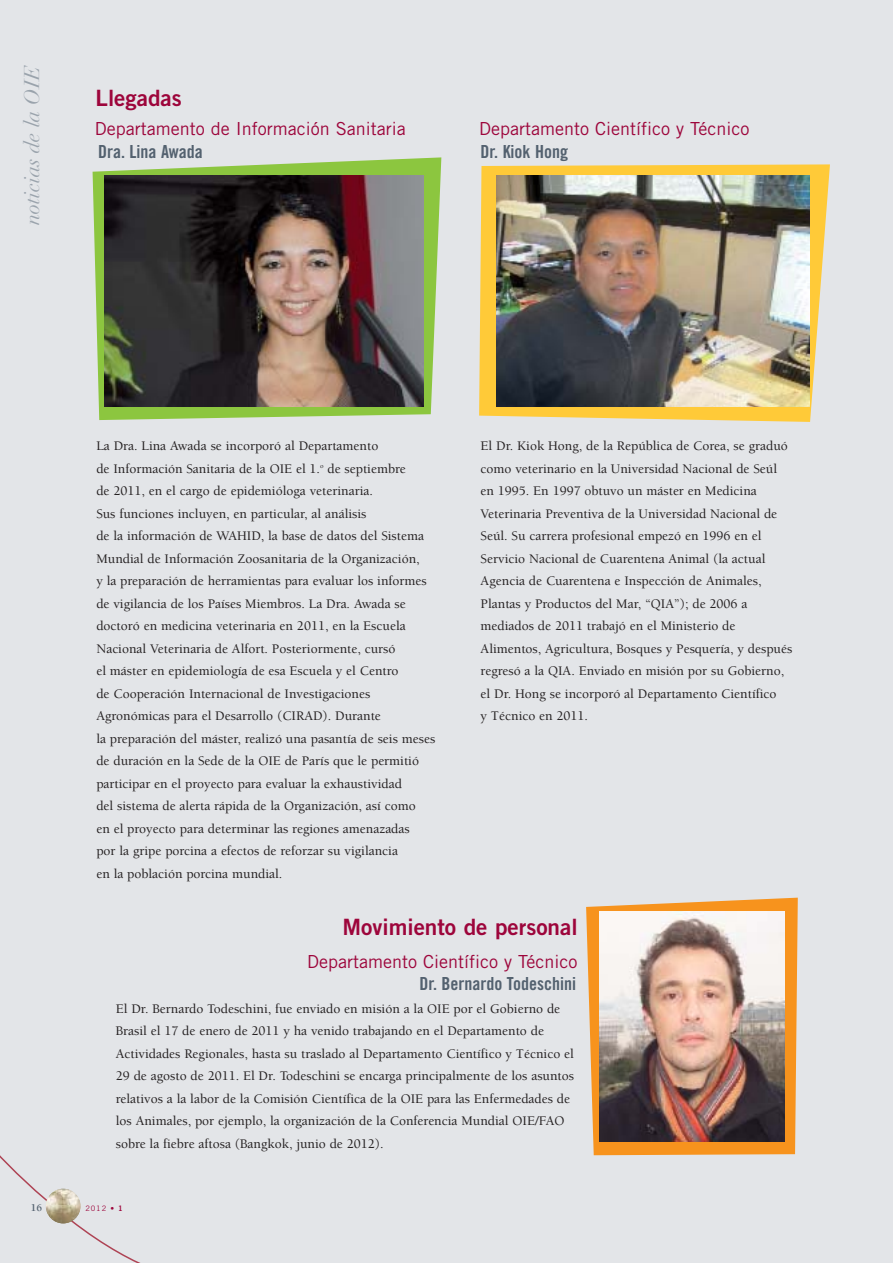
<style>
.page{position:relative;width:893px;height:1263px;background:#fff}
.page>*{position:absolute;margin:0;border:0;box-sizing:border-box;transform-origin:0 0}
.t1{font:22.5px "Trade Gothic LT Std Bd 2";color:#9d053b}
.t2{font:italic 21px "Didot LH";color:#9aa3ac}
.t3{font:18px "Trade Gothic LT Std";color:#9d053b}
.t4{font:18px "Trade Gothic LT Std Bd Cn 20";color:#53616f}
.t5{font:500 13.5px/22.5px "Berkeley";color:#231f20}
.t6{font:700 10.5px "Berkeley";color:#53616f}
.t7{font:7.5px "Trade Gothic LT Std";color:#9d053b}
.s1{font-weight:300}
.s2{font-family:"Trade Gothic LT Std Bd 2"}
</style>
<div class="page">
<div style="left:0;top:0;width:892px;height:1263px;background:#e3e5e8"></div>
<svg style="left:93px;top:157px;width:348px;height:263px;fill:#8cc63f"></svg>
<img style="left:105px;top:175px;width:318px;height:231px">
<svg style="left:0;top:1155px;width:140px;height:108px"></svg>
<img style="left:46px;top:1189px;width:35px;height:34px;border-radius:50%">
<img style="left:46px;top:1189px;width:34px;height:34px;border-radius:50%">
<svg style="left:479px;top:164px;width:351px;height:258px;fill:#ffca38"></svg>
<img style="left:497px;top:176px;width:313px;height:230px">
<svg style="left:586px;top:898px;width:212px;height:257px;fill:#f7931d"></svg>
<img style="left:599px;top:912px;width:186px;height:230px">
<h2 class="t2" style="left:24px;top:225px;width:163px;rotate:-90deg">noticias de la OIE</h2>
<h1 class="t1" style="left:96px;top:90px;width:88px">Llegadas</h1>
<h3 class="t3" style="left:95px;top:122px;width:313px">Departamento de Información Sanitaria</h3>
<h3 class="t4" style="left:98px;top:145px;width:106px">Dra. Lina Awada</h3>
<h3 class="t3" style="left:479px;top:122px;width:272px">Departamento Científico y Técnico</h3>
<h3 class="t4" style="left:481px;top:145px;width:89px">Dr. Kiok Hong</h3>
<p class="t5" style="left:96px;top:436px;width:340px">La Dra. Lina Awada se incorporó al Departamento<br>de Información Sanitaria de la OIE el 1.<sup>o</sup> de septiembre<br>de 2011, en el cargo de epidemióloga veterinaria.<br>Sus funciones incluyen, en particular, al análisis<br>de la información de WAHID, la base de datos del Sistema Mundial de Información Zoosanitaria de la Organización,<br>y la preparación de herramientas para evaluar los informes de vigilancia de los Países Miembros. La Dra. Awada se doctoró en medicina veterinaria en 2011, en la Escuela Nacional Veterinaria de Alfort. Posteriormente, cursó<br>el máster en epidemiología de esa Escuela y el Centro<br>de Cooperación Internacional de Investigaciones Agronómicas para el Desarrollo (CIRAD). Durante<br>la preparación del máster, realizó una pasantía de seis meses de duración en la Sede de la OIE de París que le permitió participar en el proyecto para evaluar la exhaustividad<br>del sistema de alerta rápida de la Organización, así como<br>en el proyecto para determinar las regiones amenazadas<br>por la gripe porcina a efectos de reforzar su vigilancia<br>en la población porcina mundial.</p>
<p class="t5" style="left:481px;top:436px;width:313px">El Dr. Kiok Hong, de la República de Corea, se graduó como veterinario en la Universidad Nacional de Seúl en 1995. En 1997 obtuvo un máster en Medicina Veterinaria Preventiva de la Universidad Nacional de Seúl. Su carrera profesional empezó en 1996 en el Servicio Nacional de Cuarentena Animal (la actual Agencia de Cuarentena e Inspección de Animales, Plantas y Productos del Mar, “QIA”); de 2006 a mediados de 2011 trabajó en el Ministerio de Alimentos, Agricultura, Bosques y Pesquería, y después regresó a la QIA. Enviado en misión por su Gobierno, el Dr. Hong se incorporó al Departamento Científico<br>y Técnico en 2011.</p>
<h1 class="t1" style="left:342px;top:919px;width:237px">Movimiento de personal</h1>
<h3 class="t3" style="left:307px;top:955px;width:272px">Departamento Científico y Técnico</h3>
<h3 class="t4" style="left:419px;top:977px;width:158px">Dr. Bernardo Todeschini</h3>
<p class="t5" style="left:116px;top:998px;width:460px">El Dr. Bernardo Todeschini, fue enviado en misión a la OIE por el Gobierno de Brasil el 17 de enero de 2011 y ha venido trabajando en el Departamento de Actividades Regionales, hasta su traslado al Departamento Científico y Técnico el 29 de agosto de 2011. El Dr. Todeschini se encarga principalmente de los asuntos relativos a la labor de la Comisión Científica de la OIE para las Enfermedades de los Animales, por ejemplo, la organización de la Conferencia Mundial OIE/FAO sobre la fiebre aftosa (Bangkok, junio de 2012).</p>
<p class="t6" style="left:31px;top:1203px;width:13px">16</p>
<p class="t7" style="left:85px;top:1206px;width:39px">2012 <span class="s1">•</span> <span class="s2">1</span></p>
</div>
